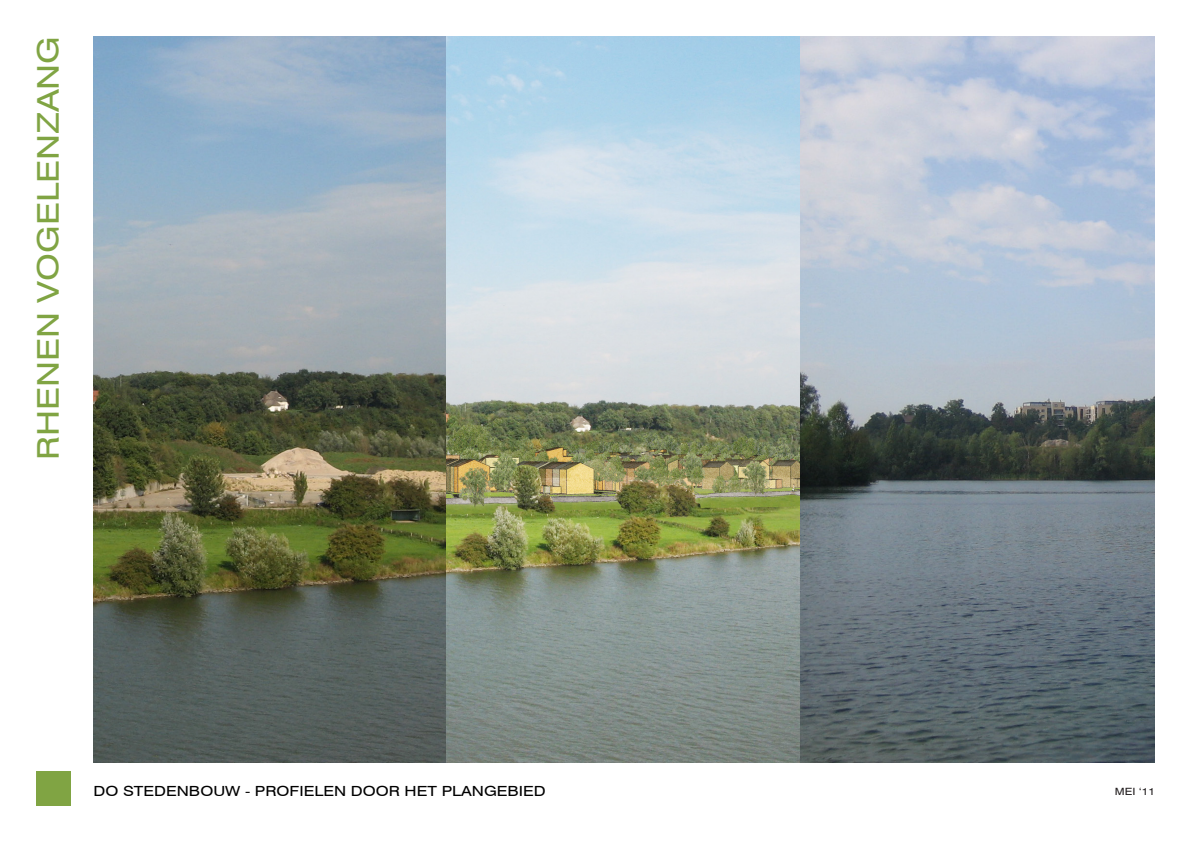
<style>
.page{position:relative;width:1191px;height:842px;background:#fff}
.page>*{position:absolute;margin:0;border:0;box-sizing:border-box;transform-origin:0 0}
.kopje-zij{font:30px "Swiss 721 BT";color:#80a443;scale:1.2 1}
.kopje-zij_2{font:14px "Swiss 721 BT";color:#000;scale:1.2 1}
.rhenen_vogelenzang{font:10px "Swiss 721 BT";color:#231f20;scale:1.2 1}
</style>
<div class="page">
<div style="left:36px;top:772px;width:34px;height:34px;background:#80a443"></div>
<img style="left:94px;top:36px;width:352px;height:727px">
<img style="left:446px;top:36px;width:709px;height:727px">
<p class="kopje-zij" style="left:30px;top:460px;width:355px;rotate:-90deg">RHENEN VOGELENZANG</p>
<p class="kopje-zij_2" style="left:94px;top:783px;width:378px">DO STEDENBOUW - PROFIELEN DOOR HET PLANGEBIED</p>
<p class="rhenen_vogelenzang" style="left:1114px;top:785px;width:35px">MEI ‘11</p>
</div>
